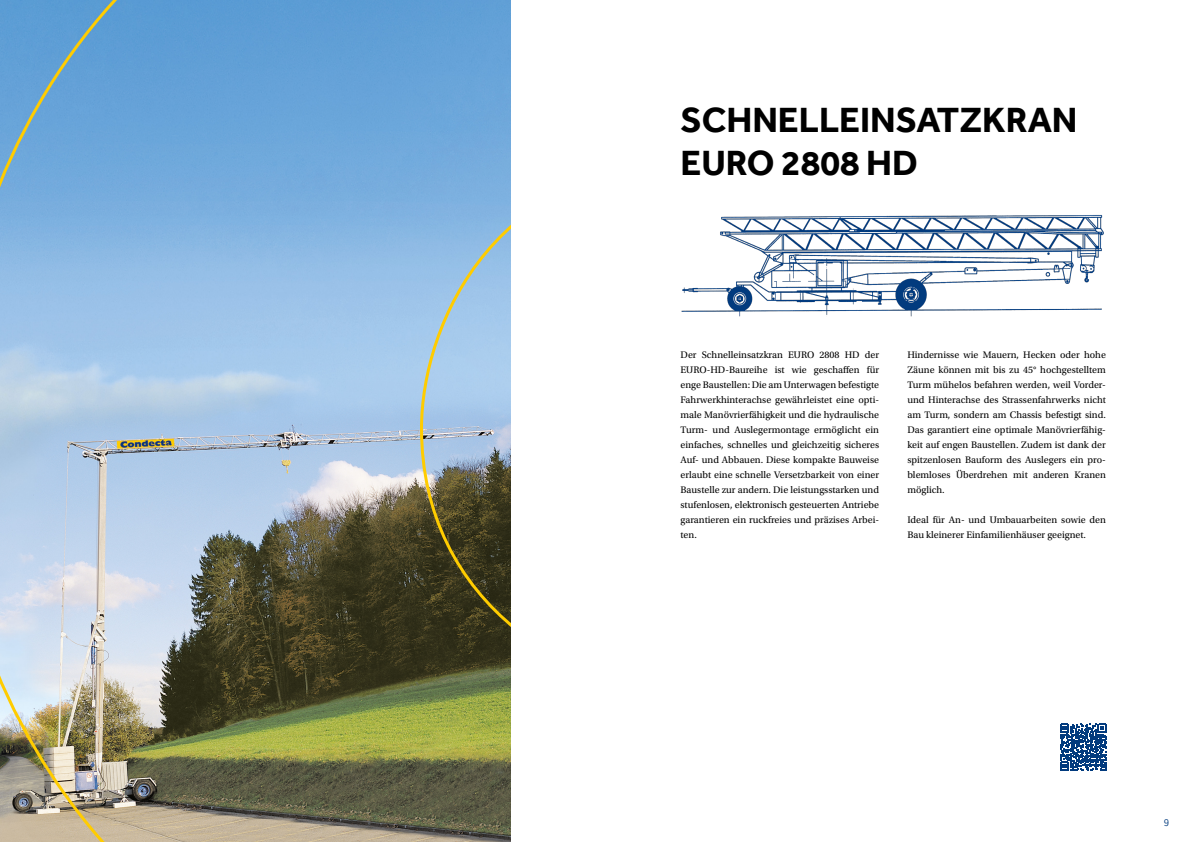
<style>
.page{position:relative;width:1191px;height:842px;background:#fff}
.page>*{position:absolute;margin:0;border:0;box-sizing:border-box;transform-origin:0 0}
.t1{font:700 36px/43.2px "Effra";color:#000}
.t2{font:10px/15px "Utopia Std";color:#000;text-align:justify}
.t3{font:10px "Quay Sans ITC Com";color:#023b7e}
</style>
<div class="page">
<img style="left:681px;top:215px;width:423px;height:102px">
<img style="left:0;top:0;width:510px;height:842px">
<svg style="left:1060px;top:724px;width:46px;height:46px"></svg>
<h1 class="t1" style="left:680px;top:98px;width:398px">SCHNELLEINSATZKRAN<br>EURO 2808 HD</h1>
<p class="t2" style="left:680px;top:347px;width:200px">Der Schnelleinsatzkran EURO 2808 HD der EURO-HD-Baureihe ist wie geschaffen für enge Baustellen: Die am Unterwagen befestigte Fahrwerkhinterachse gewährleistet eine opti&shy;male Manövrierfähigkeit und die hydraulische Turm- und Auslegermontage ermöglicht ein einfaches, schnelles und gleichzeitig sicheres Auf- und Abbauen. Diese kompakte Bauweise erlaubt eine schnelle Versetzbarkeit von einer Baustelle zur andern. Die leistungsstarken und stufenlosen, elektronisch gesteuerten Antriebe garantieren ein ruckfreies und präzises Arbei&shy;ten.</p>
<p class="t2" style="left:907px;top:347px;width:200px">Hindernisse wie Mauern, Hecken oder hohe Zäune können mit bis zu 45° hochgestelltem Turm mühelos befahren werden, weil Vorder&shy;und Hinterachse des Strassenfahrwerks nicht am Turm, sondern am Chassis befestigt sind.<br>Das garantiert eine optimale Manövrierfähig&shy;keit auf engen Baustellen. Zudem ist dank der spitzenlosen Bauform des Auslegers ein pro&shy;blemloses Überdrehen mit anderen Kranen möglich.</p>
<p class="t2" style="left:907px;top:512px;width:200px">Ideal für An- und Umbauarbeiten sowie den<br>Bau kleinerer Einfamilienhäuser geeignet.</p>
<p class="t3" style="left:1163px;top:817px;width:7px">9</p>
</div>
